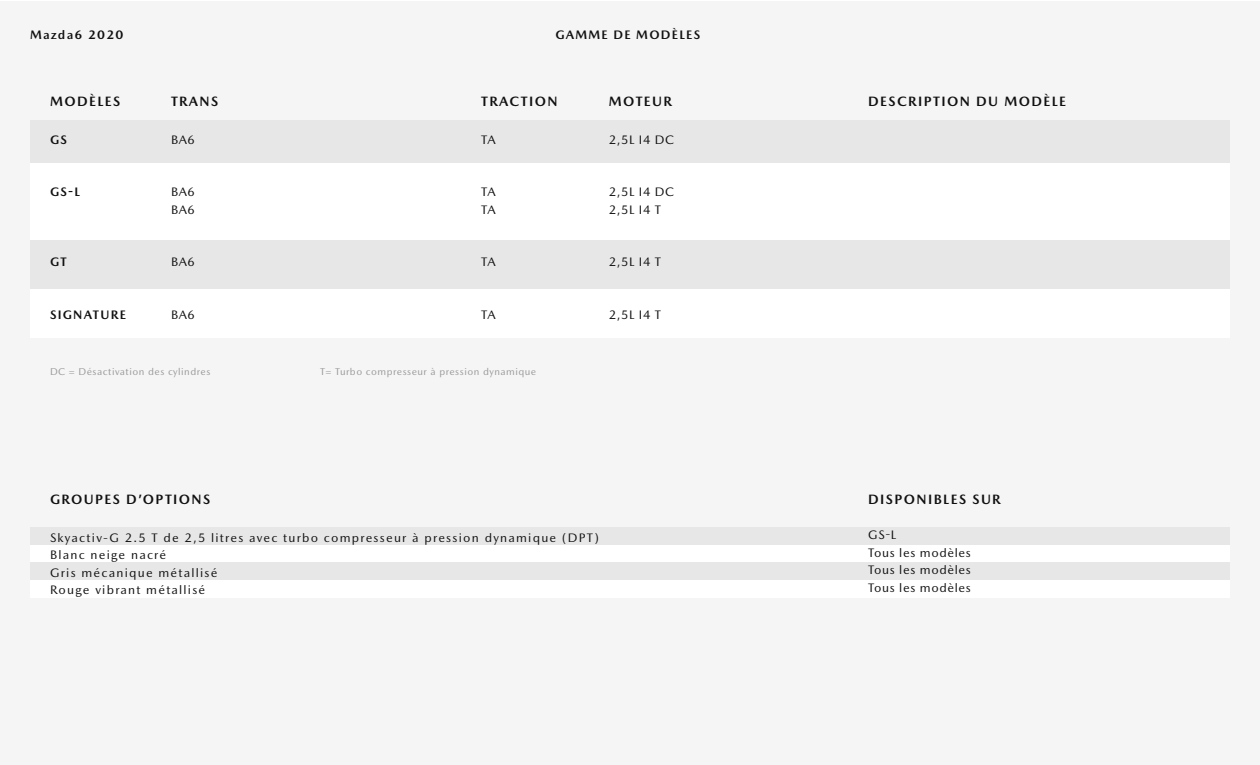
<style>
.page{position:relative;width:1260px;height:765px;background:#fff}
.page>*{position:absolute;margin:0;border:0;box-sizing:border-box;transform-origin:0 0}
.t1{font:700 13.75px "Mazda Type";letter-spacing:.1em;color:#101010}
.t2{font:12.5px "Mazda Type";letter-spacing:.1em;color:#101010}
.t3{font:12.5px "Mazda Type";letter-spacing:.05em;color:#101010}
.t4{font:700 12.5px "Mazda Type";letter-spacing:.1em;color:#101010}
.t5{font:10px "Mazda Type";letter-spacing:.05em;color:#999}
</style>
<div class="page">
<div style="left:0;top:1px;width:1260px;height:764px;background:#f5f5f5"></div>
<div style="left:30px;top:120px;width:1200px;height:43px;background:#e7e7e7"></div>
<div style="left:30px;top:163px;width:1200px;height:82px;background:#fff"></div>
<div style="left:30px;top:289px;width:1200px;height:49px;background:#fff"></div>
<div style="left:30px;top:545px;width:1200px;height:18px;background:#fff"></div>
<div style="left:30px;top:580px;width:1200px;height:18px;background:#fff"></div>
<div style="left:30px;top:240px;width:1200px;height:49px;background:#e7e7e7"></div>
<div style="left:30px;top:528px;width:1200px;height:17px;background:#e7e7e7"></div>
<div style="left:30px;top:562px;width:1200px;height:18px;background:#e7e7e7"></div>
<p class="t4" style="left:30px;top:27px;width:95px">Mazda6 2020</p>
<p class="t4" style="left:555px;top:27px;width:146px">GAMME DE MODÈLES</p>
<p class="t1" style="left:50px;top:93px;width:72px">MODÈLES</p>
<p class="t4" style="left:50px;top:132px;width:18px">GS</p>
<p class="t1" style="left:171px;top:93px;width:49px">TRANS</p>
<p class="t2" style="left:171px;top:132px;width:25px">BA6</p>
<p class="t1" style="left:481px;top:93px;width:78px">TRACTION</p>
<p class="t2" style="left:481px;top:132px;width:16px">TA</p>
<p class="t1" style="left:609px;top:93px;width:65px">MOTEUR</p>
<p class="t2" style="left:609px;top:132px;width:67px">2,5L I4 DC</p>
<p class="t4" style="left:50px;top:184px;width:32px">GS-L</p>
<p class="t2" style="left:171px;top:185px;width:25px">BA6</p>
<p class="t2" style="left:171px;top:202px;width:25px">BA6</p>
<p class="t2" style="left:481px;top:185px;width:16px">TA</p>
<p class="t2" style="left:481px;top:202px;width:16px">TA</p>
<p class="t2" style="left:609px;top:185px;width:67px">2,5L I4 DC</p>
<p class="t2" style="left:609px;top:202px;width:54px">2,5L I4 T</p>
<p class="t4" style="left:50px;top:254px;width:18px">GT</p>
<p class="t2" style="left:171px;top:255px;width:25px">BA6</p>
<p class="t2" style="left:481px;top:255px;width:16px">TA</p>
<p class="t2" style="left:609px;top:255px;width:54px">2,5L I4 T</p>
<p class="t4" style="left:50px;top:307px;width:77px">SIGNATURE</p>
<p class="t2" style="left:171px;top:307px;width:25px">BA6</p>
<p class="t2" style="left:481px;top:307px;width:16px">TA</p>
<p class="t2" style="left:609px;top:307px;width:54px">2,5L I4 T</p>
<p class="t5" style="left:50px;top:366px;width:162px">DC = Désactivation des cylindres</p>
<p class="t5" style="left:320px;top:366px;width:218px">T= Turbo compresseur à pression dynamique</p>
<p class="t1" style="left:50px;top:491px;width:162px">GROUPES D’OPTIONS</p>
<p class="t2" style="left:50px;top:530px;width:550px">Skyactiv-G 2.5 T de 2,5 litres avec turbo compresseur à pression dynamique (DPT)</p>
<p class="t2" style="left:50px;top:548px;width:118px">Blanc neige nacré</p>
<p class="t2" style="left:50px;top:565px;width:169px">Gris mécanique métallisé</p>
<p class="t2" style="left:50px;top:583px;width:157px">Rouge vibrant métallisé</p>
<p class="t1" style="left:868px;top:93px;width:199px">DESCRIPTION DU MODÈLE</p>
<p class="t1" style="left:868px;top:491px;width:134px">DISPONIBLES SUR</p>
<p class="t2" style="left:868px;top:528px;width:30px">GS-L</p>
<p class="t3" style="left:868px;top:545px;width:104px">Tous les modèles</p>
<p class="t3" style="left:868px;top:563px;width:104px">Tous les modèles</p>
<p class="t3" style="left:868px;top:581px;width:104px">Tous les modèles</p>
</div>
